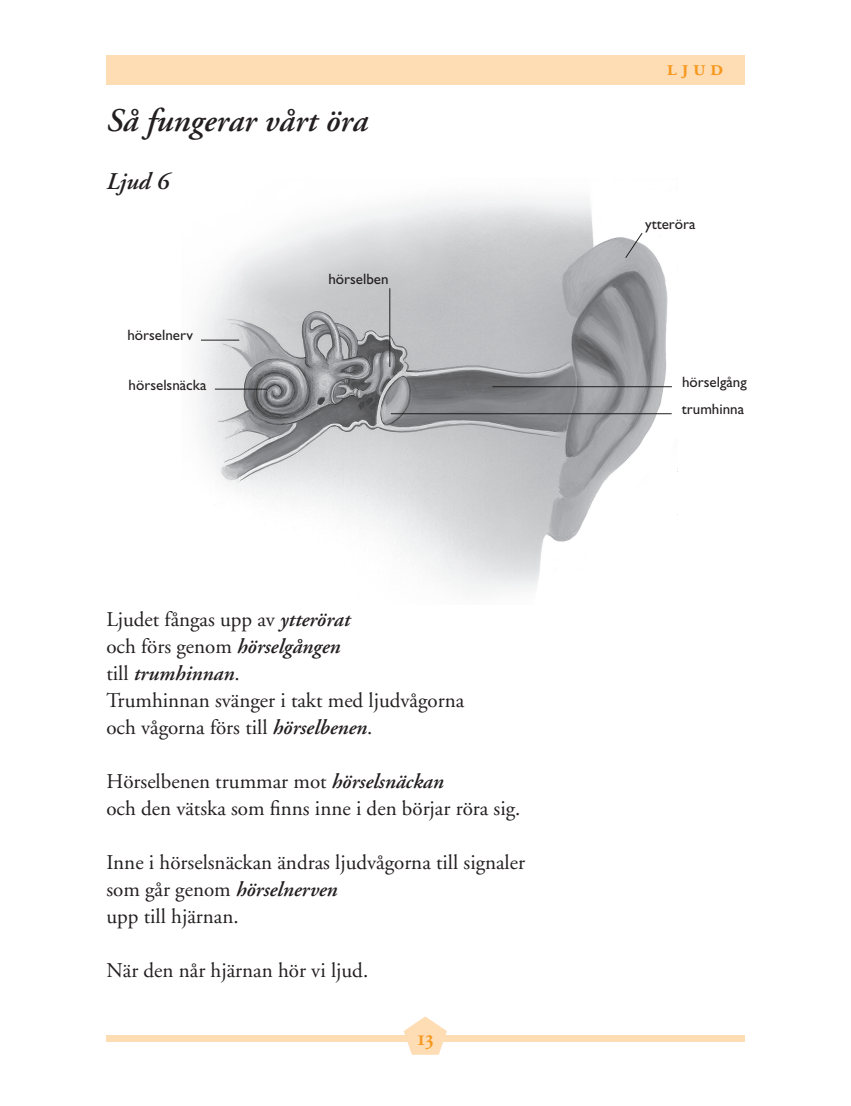
<style>
.page{position:relative;width:851px;height:1106px;background:#fff}
.page>*{position:absolute;margin:0;border:0;box-sizing:border-box;transform-origin:0 0}
.t1{font:italic 600 33px "Adobe Garamond";color:#231f20}
.t2{font:italic 600 24px "Adobe Garamond";color:#231f20}
.t3{font:22.5px "Adobe Garamond Semibold SC";letter-spacing:.2em;color:#f7981d}
.t4{font:21px/27px "Adobe Garamond";color:#231f20}
.t5{font:15px "Gill Sans";color:#231f20}
.s1{font-weight:600;font-style:italic}
</style>
<div class="page">
<div style="left:106px;top:1035px;width:638px;height:7px;background:#fedcb4"></div>
<svg style="left:403px;top:1016px;width:44px;height:38px"></svg>
<div style="left:106px;top:55px;width:638px;height:30px;background:#fedcb4"></div>
<img style="left:196px;top:196px;width:476px;height:397px">
<hr style="left:492px;top:386px;width:179px;height:1px;background:#231f20">
<svg style="left:624px;top:232px;width:19px;height:27px"></svg>
<hr style="left:391px;top:413px;width:280px;height:1px;background:#231f20">
<hr style="left:389px;top:288px;width:1px;height:79px;background:#231f20">
<hr style="left:215px;top:389px;width:52px;height:1px;background:#231f20">
<hr style="left:201px;top:340px;width:38px;height:1px;background:#231f20">
<h1 class="t1" style="left:106px;top:102px;width:263px">Så fungerar vårt öra</h1>
<p class="t2" style="left:106px;top:169px;width:64px">Ljud 6</p>
<p class="t5" style="left:127px;top:326px;width:67px">hörselnerv</p>
<p class="t5" style="left:129px;top:376px;width:79px">hörselsnäcka</p>
<p class="t5" style="left:328px;top:270px;width:62px">hörselben</p>
<p class="t4" style="left:106px;top:606px;width:359px">Ljudet fångas upp av <span class="s1">ytterörat<br></span>och förs genom <span class="s1">hörselgången<br></span>till <span class="s1">trumhinnan</span>.<br>Trumhinnan svänger i takt med ljudvågorna och vågorna förs till <span class="s1">hörselbenen</span>.</p>
<p class="t4" style="left:106px;top:768px;width:415px">Hörselbenen trummar mot <span class="s1">hörselsnäckan<br></span>och den vätska som finns inne i den börjar röra sig.</p>
<p class="t4" style="left:106px;top:849px;width:420px">Inne i hörselsnäckan ändras ljudvågorna till signaler som går genom <span class="s1">hörselnerven<br></span>upp till hjärnan.</p>
<p class="t4" style="left:106px;top:957px;width:263px">När den når hjärnan hör vi ljud.</p>
<p class="t3" style="left:417px;top:1025px;width:18px">13</p>
<p class="t3" style="left:666px;top:55px;width:58px">ljud</p>
<p class="t5" style="left:645px;top:215px;width:52px">ytteröra</p>
<p class="t5" style="left:682px;top:373px;width:66px">hörselgång</p>
<p class="t5" style="left:681px;top:400px;width:64px">trumhinna</p>
</div>
